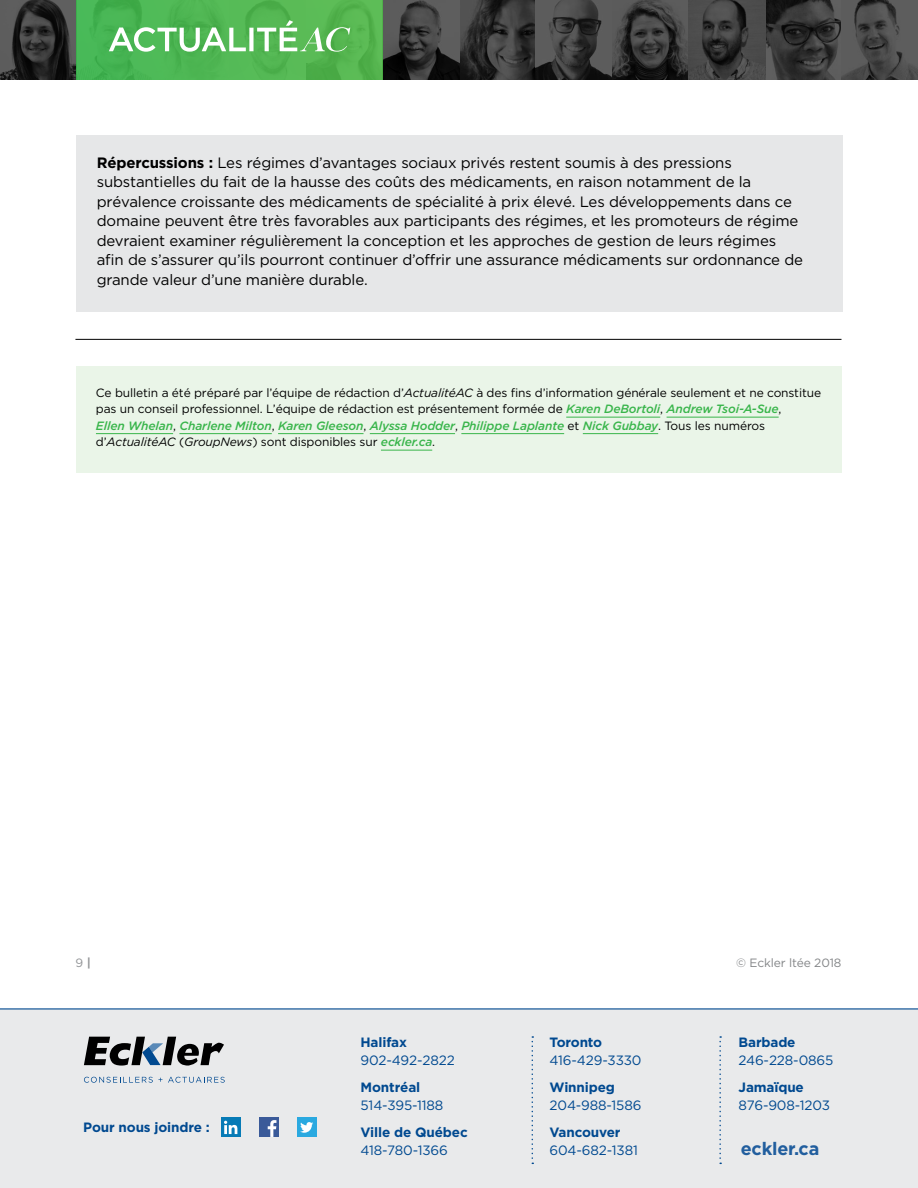
<style>
.page{position:relative;width:918px;height:1188px;background:#fff}
.page>*{position:absolute;margin:0;border:0;box-sizing:border-box;transform-origin:0 0}
.t1{font:700 18px "Gotham";letter-spacing:-.01em;color:#215e9e}
._2018_body_bullets{font:15px/19.5px "Gotham";letter-spacing:-.01em;color:#000}
.t2{font:13.5px "Gotham";letter-spacing:-.01em;color:#004990}
.t3{font:700 13.5px "Gotham";letter-spacing:-.01em;color:#004990}
.t4{font:12px/16.5px "Gotham";letter-spacing:-.01em;color:#000}
.t5{font:12px "Gotham";letter-spacing:-.01em;color:#848688}
.t6{font:12px "Gotham";color:#939598}
.s1{font-weight:700}
.s2{font-style:italic}
.s3{font-weight:500;font-style:italic;color:#39b54b}
</style>
<div class="page">
<svg style="left:0;top:0;width:76px;height:80px;background:#343434"></svg>
<svg style="left:383px;top:0;width:535px;height:80px;background:#3d3d3d"></svg>
<div style="left:76px;top:0;width:307px;height:80px;background:linear-gradient(to right,#46b655,#59b650)"></div>
<svg style="left:109px;top:20px;width:241px;height:32px"></svg>
<div style="left:76px;top:367px;width:765px;height:106px;background:#eaf5e8"></div>
<hr style="left:566px;top:417px;width:94px;height:1px;background:#39b54b">
<hr style="left:667px;top:417px;width:112px;height:1px;background:#39b54b">
<hr style="left:96px;top:433px;width:77px;height:1px;background:#39b54b">
<hr style="left:179px;top:433px;width:93px;height:1px;background:#39b54b">
<hr style="left:278px;top:433px;width:86px;height:1px;background:#39b54b">
<hr style="left:370px;top:433px;width:85px;height:1px;background:#39b54b">
<hr style="left:461px;top:433px;width:103px;height:1px;background:#39b54b">
<hr style="left:583px;top:433px;width:75px;height:1px;background:#39b54b">
<hr style="left:381px;top:450px;width:51px;height:1px;background:#39b54b">
<div style="left:76px;top:135px;width:767px;height:177px;background:#e6e7e8"></div>
<hr style="left:75px;top:339px;width:767px;height:1px;background:#000">
<div style="left:0;top:1010px;width:918px;height:178px;background:#e9eaeb"></div>
<hr style="left:0;top:1008px;width:918px;height:2px;background:#004990">
<svg style="left:532px;top:1036px;width:1px;height:128px"></svg>
<svg style="left:719px;top:1036px;width:2px;height:128px"></svg>
<div style="left:259px;top:1118px;width:19px;height:19px;background:#3a5a99"></div>
<svg style="left:268px;top:1120px;width:8px;height:17px"></svg>
<div style="left:297px;top:1118px;width:20px;height:19px;background:#2aa9e0"></div>
<svg style="left:300px;top:1122px;width:13px;height:11px"></svg>
<div style="left:221px;top:1118px;width:20px;height:19px;background:#077bb6"></div>
<svg style="left:224px;top:1121px;width:13px;height:13px"></svg>
<svg style="left:84px;top:1037px;width:140px;height:29px"></svg>
<svg style="left:84px;top:1077px;width:141px;height:6px"></svg>
<p class="_2018_body_bullets" style="left:97px;top:152px;width:708px"><span class="s1">Répercussions :</span> Les régimes d’avantages sociaux privés restent soumis à des pressions substantielles du fait de la hausse des coûts des médicaments, en raison notamment de la prévalence croissante des médicaments de spécialité à prix élevé. Les développements dans ce domaine peuvent être très favorables aux participants des régimes, et les promoteurs de régime devraient examiner régulièrement la conception et les approches de gestion de leurs régimes afin de s’assurer qu’ils pourront continuer d’offrir une assurance médicaments sur ordonnance de grande valeur d’une manière durable.</p>
<p class="t4" style="left:96px;top:384px;width:727px">Ce bulletin a été préparé par l’équipe de rédaction d’<span class="s2">ActualitéAC</span> à des fins d’information générale seulement et ne constitue pas un conseil professionnel. L’équipe de rédaction est présentement formée de <span class="s3">Karen DeBortoli</span>, <span class="s3">Andrew Tsoi-A-Sue</span>,<br><span class="s3">Ellen Whelan</span>, <span class="s3">Charlene Milton</span>, <span class="s3">Karen Gleeson</span>, <span class="s3">Alyssa Hodder</span>, <span class="s3">Philippe Laplante</span> et <span class="s3">Nick Gubbay</span>. Tous les numéros d’<span class="s2">ActualitéAC</span> (<span class="s2">GroupNews</span>) sont disponibles sur <span class="s3">eckler.ca</span>.</p>
<p class="t6" style="left:76px;top:956px;width:17px">9 <span class="s1">|</span></p>
<p class="t5" style="left:736px;top:956px;width:107px">© Eckler ltée 2018</p>
<p class="t3" style="left:83px;top:1119px;width:128px">Pour nous joindre :</p>
<p class="t3" style="left:361px;top:1034px;width:48px">Halifax</p>
<p class="t2" style="left:361px;top:1052px;width:96px">902-492-2822</p>
<p class="t3" style="left:361px;top:1079px;width:61px">Montréal</p>
<p class="t2" style="left:361px;top:1097px;width:84px">514-395-1188</p>
<p class="t3" style="left:361px;top:1124px;width:109px">Ville de Québec</p>
<p class="t2" style="left:361px;top:1142px;width:89px">418-780-1366</p>
<p class="t3" style="left:550px;top:1034px;width:54px">Toronto</p>
<p class="t2" style="left:550px;top:1052px;width:94px">416-429-3330</p>
<p class="t3" style="left:550px;top:1079px;width:67px">Winnipeg</p>
<p class="t2" style="left:550px;top:1097px;width:94px">204-988-1586</p>
<p class="t3" style="left:550px;top:1124px;width:72px">Vancouver</p>
<p class="t2" style="left:550px;top:1142px;width:90px">604-682-1381</p>
<p class="t3" style="left:739px;top:1034px;width:59px">Barbade</p>
<p class="t2" style="left:739px;top:1052px;width:96px">246-228-0865</p>
<p class="t3" style="left:739px;top:1079px;width:67px">Jamaïque</p>
<p class="t2" style="left:739px;top:1097px;width:93px">876-908-1203</p>
<p class="t1" style="left:741px;top:1138px;width:80px">eckler.ca</p>
</div>
